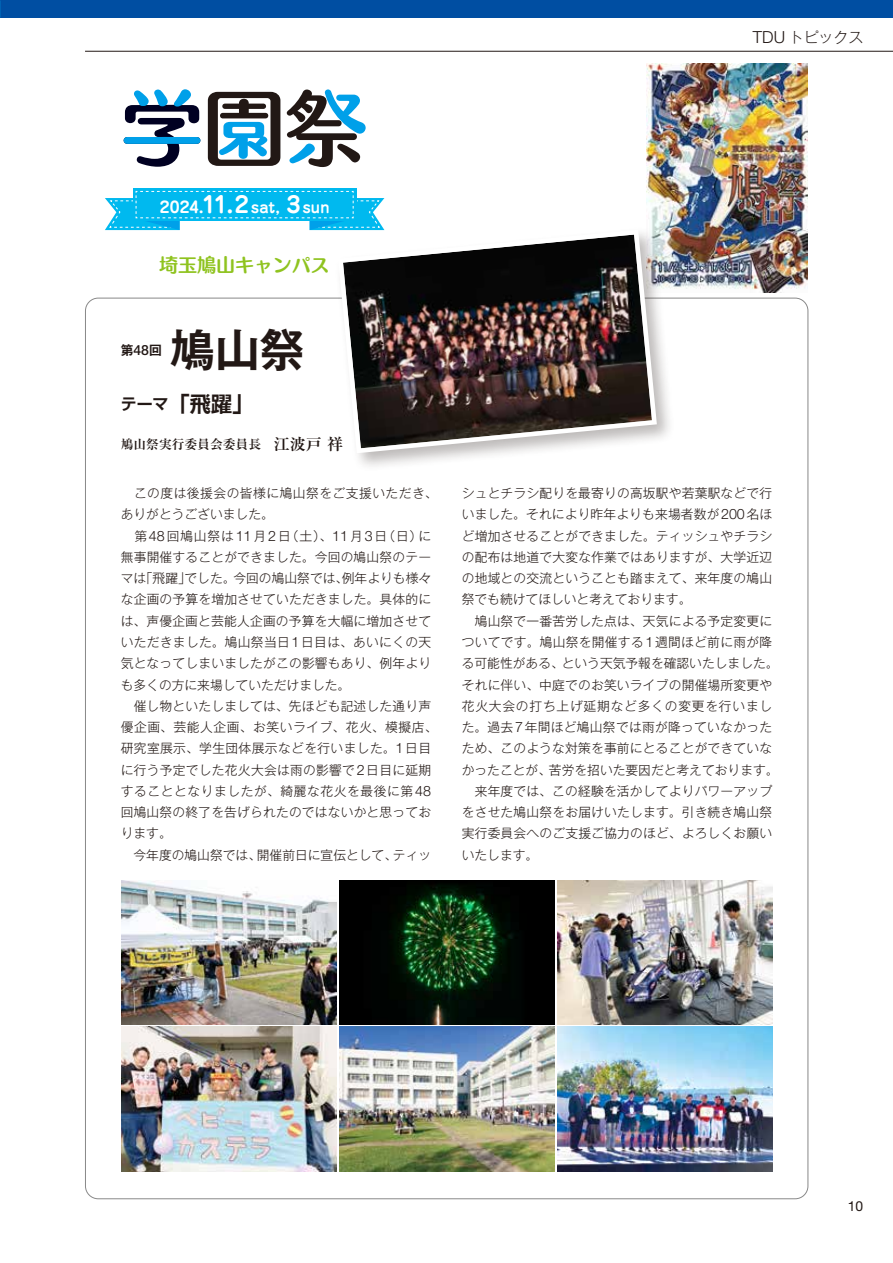
<style>
.page{position:relative;width:893px;height:1263px;background:#fff}
.page>*{position:absolute;margin:0;border:0;box-sizing:border-box;transform-origin:0 0}
.t1{font:700 44.7px "Gothic MB101 Pr 6 N De";color:#221815}
.t2{font:700 21.3px "Shin Go Pr 6 N De";color:#221815}
.t3{font:19.2px "Humming Std B";letter-spacing:-.01em;color:#8fc31f}
.t4{font:300 14.85px "Gothic MB101 Pr 6 N";color:#221815}
.t5{font:700 14.55px "Jun 501 Pro";letter-spacing:.01em;color:#fff}
.t6{font:13.8px "Helvetica Neue LT Std";color:#221815}
.t7{font:300 12.75px/21.3px "Gothic MB101 Pr 6 N";letter-spacing:.015em;color:#221815}
.t8{font:700 12.75px "Ryumin Pr 6 N";color:#221815}
.t9{font:700 12.75px "Gothic MB101 Pr 6 N De";color:#221815}
.s1{font-size:15.6px}
.s2{font-size:22.35px}
.s3{font-family:"Helvetica Neue LT Std";font-weight:500;font-size:14.1px}
.s4{font-size:15.9px}
.s5{font-family:"Helvetica Neue LT Std";font-size:16.65px}
.s6{font-family:"Helvetica Neue LT Std";font-size:14.25px}
</style>
<div class="page">
<hr style="left:85px;top:51px;width:808px;height:1px;background:#221815">
<img style="left:646px;top:64px;width:162px;height:228px">
<div style="left:0;top:0;width:893px;height:17px;background:#004ea2"></div>
<img style="left:121px;top:880px;width:215px;height:145px">
<img style="left:121px;top:1027px;width:215px;height:144px">
<img style="left:339px;top:880px;width:215px;height:145px">
<img style="left:339px;top:1027px;width:215px;height:144px">
<img style="left:557px;top:880px;width:215px;height:145px">
<img style="left:557px;top:1027px;width:215px;height:144px">
<svg style="left:208px;top:92px;width:72px;height:74px"></svg>
<svg style="left:287px;top:89px;width:79px;height:78px"></svg>
<svg style="left:124px;top:89px;width:76px;height:78px"></svg>
<div style="left:133px;top:189px;width:223px;height:32px;background:#00b9ef"></div>
<svg style="left:105px;top:190px;width:279px;height:40px"></svg>
<div style="left:334px;top:226px;width:342px;height:246px;background:#221815;opacity:.3"></div>
<img style="left:336px;top:227px;width:323px;height:229px">
<p class="t5" style="left:160px;top:196px;width:171px"><span class="s1">2024.</span><span class="s2">11.2</span> sat, <span class="s2">3</span> sun</p>
<h3 class="t3" style="left:159px;top:250px;width:172px">埼玉鳩山キャンパス</h3>
<p class="t9" style="left:121px;top:339px;width:43px">第<span class="s3">48</span>回</p>
<h1 class="t1" style="left:170px;top:313px;width:135px">鳩山祭</h1>
<h2 class="t2" style="left:121px;top:386px;width:134px"><span class="s4">テーマ</span>「飛躍」</h2>
<p class="t8" style="left:121px;top:434px;width:224px">鳩山祭実行委員会委員長　<span class="s4">江波戸祥</span></p>
<p class="t4" style="left:753px;top:25px;width:112px"><span class="s5">TDU</span> トピックス</p>
<p class="t7" style="left:121px;top:482px;width:318px">　この度は後援会の皆様に鳩山祭をご支援いただき、ありがとうございました。<br>　第<span class="s6">48</span>回鳩山祭は<span class="s6">11</span>月<span class="s6">2</span>日（土）、<span class="s6">11</span>月<span class="s6">3</span>日（日）に無事開催することができました。今回の鳩山祭のテーマは「飛躍」でした。今回の鳩山祭では、例年よりも様々な企画の予算を増加させていただきました。具体的には、声優企画と芸能人企画の予算を大幅に増加させていただきました。鳩山祭当日<span class="s6">1</span>日目は、あいにくの天気となってしまいましたがこの影響もあり、例年よりも多くの方に来場していただけました。<br>　催し物といたしましては、先ほども記述した通り声優企画、芸能人企画、お笑いライブ、花火、模擬店、研究室展示、学生団体展示などを行いました。<span class="s6">1</span>日目に行う予定でした花火大会は雨の影響で<span class="s6">2</span>日目に延期することとなりましたが、綺麗な花火を最後に第<span class="s6">48</span>回鳩山祭の終了を告げられたのではないかと思っております。<br>　今年度の鳩山祭では、開催前日に宣伝として、ティッ</p>
<p class="t7" style="left:462px;top:482px;width:318px">シュとチラシ配りを最寄りの高坂駅や若葉駅などで行いました。それにより昨年よりも来場者数が<span class="s6">200</span>名ほど増加させることができました。ティッシュやチラシの配布は地道で大変な作業ではありますが、大学近辺の地域との交流ということも踏まえて、来年度の鳩山祭でも続けてほしいと考えております。<br>　鳩山祭で一番苦労した点は、天気による予定変更についてです。鳩山祭を開催する<span class="s6">1</span>週間ほど前に雨が降る可能性がある、という天気予報を確認いたしました。それに伴い、中庭でのお笑いライブの開催場所変更や花火大会の打ち上げ延期など多くの変更を行いました。過去<span class="s6">7</span>年間ほど鳩山祭では雨が降っていなかったため、このような対策を事前にとることができていなかったことが、苦労を招いた要因だと考えております。　来年度では、この経験を活かしてよりパワーアップをさせた鳩山祭をお届けいたします。引き続き鳩山祭実行委員会へのご支援ご協力のほど、よろしくお願いいたします。</p>
<p class="t6" style="left:848px;top:1197px;width:17px">10</p>
</div>
